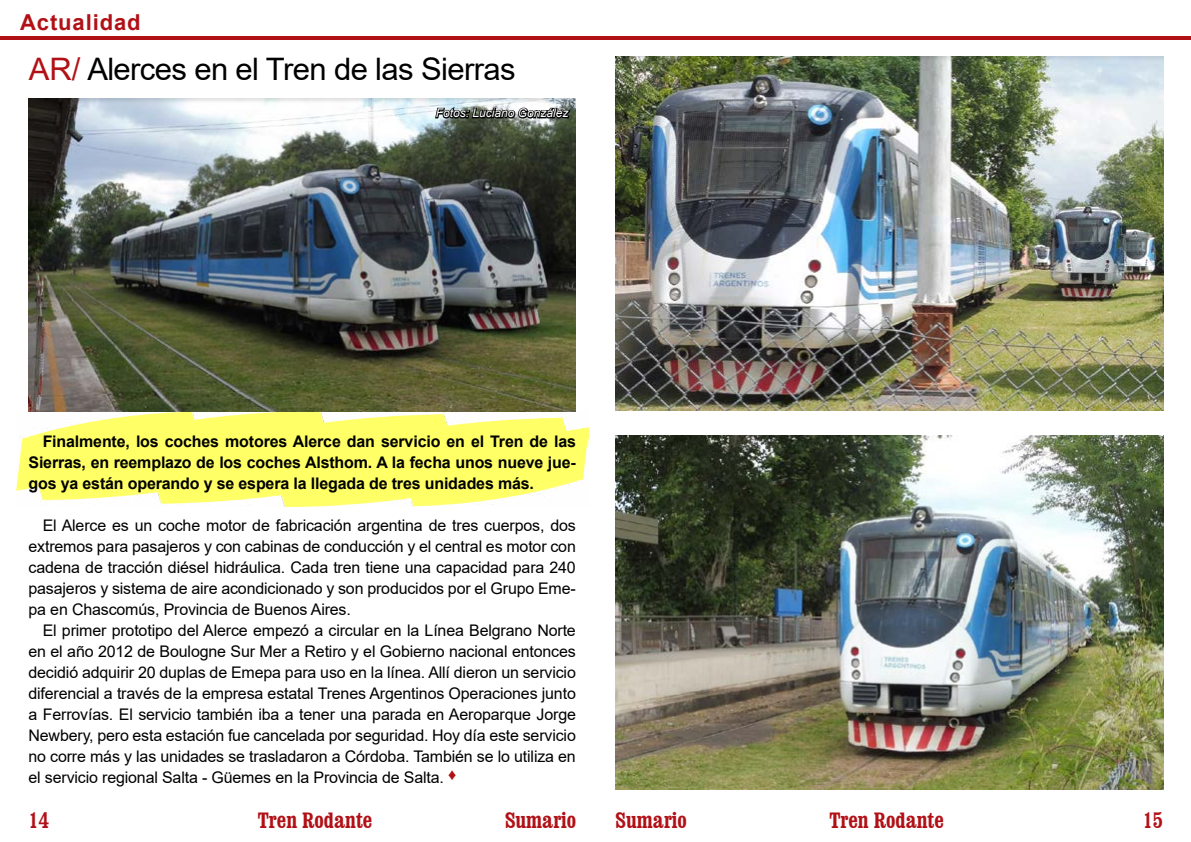
<style>
.page{position:relative;width:1191px;height:842px;background:#fff}
.page>*{position:absolute;margin:0;border:0;box-sizing:border-box;transform-origin:0 0}
.t1{font:31px "Arial";letter-spacing:-.02em;color:#000}
.t2{font:700 condensed 22px "Clarendon BT";color:#b11116}
.t3{font:700 22px "Arial";letter-spacing:.04em;color:#b11116}
.t4{font:16px/21px "Arial";letter-spacing:-.01em;color:#000;text-align:justify}
.t5{font:700 16px/21px "Arial";letter-spacing:-.01em;color:#000;text-align:justify}
.t6{font:italic 12px "Arial";color:#fff}
.s1{color:#b11116}
</style>
<div class="page">
<hr style="left:0;top:36px;width:1191px;height:4px;background:#b11116">
<img style="left:17px;top:410px;width:571px;height:97px">
<img style="left:615px;top:435px;width:548px;height:355px">
<img style="left:29px;top:99px;width:546px;height:312px">
<img style="left:615px;top:57px;width:548px;height:354px">
<svg style="left:434px;top:105px;width:138px;height:15px;background:#5f6361"></svg>
<h2 class="t3" style="left:20px;top:6px;width:122px">Actualidad</h2>
<h1 class="t1" style="left:29px;top:47px;width:488px"><span class="s1">AR/</span> Alerces en el Tren de las Sierras</h1>
<p class="t6" style="left:436px;top:105px;width:134px">Fotos: Luciano González</p>
<p class="t5" style="left:28px;top:431px;width:549px;text-indent:14px">Finalmente, los coches motores Alerce dan servicio en el Tren de las Sierras, en reemplazo de los coches Alsthom. A la fecha unos nueve jue&shy;gos ya están operando y se espera la llegada de tres unidades más.</p>
<p class="t4" style="left:28px;top:515px;width:549px;text-indent:14px">El Alerce es un coche motor de fabricación argentina de tres cuerpos, dos extremos para pasajeros y con cabinas de conducción y el central es motor con cadena de tracción diésel hidráulica. Cada tren tiene una capacidad para 240 pasajeros y sistema de aire acondicionado y son producidos por el Grupo Eme&shy;pa en Chascomús, Provincia de Buenos Aires.</p>
<p class="t4" style="left:28px;top:620px;width:549px;text-indent:14px">El primer prototipo del Alerce empezó a circular en la Línea Belgrano Norte en el año 2012 de Boulogne Sur Mer a Retiro y el Gobierno nacional entonces decidió adquirir 20 duplas de Emepa para uso en la línea. Allí dieron un servicio diferencial a través de la empresa estatal Trenes Argentinos Operaciones junto a Ferrovías. El servicio también iba a tener una parada en Aeroparque Jorge Newbery, pero esta estación fue cancelada por seguridad. Hoy día este servicio no corre más y las unidades se trasladaron a Córdoba. También se lo utiliza en el servicio regional Salta - Güemes en la Provincia de Salta. <sup>♦</sup></p>
<h2 class="t2" style="left:29px;top:807px;width:22px">14</h2>
<h2 class="t2" style="left:258px;top:807px;width:116px">Tren Rodante</h2>
<h2 class="t2" style="left:505px;top:807px;width:73px">Sumario</h2>
<h2 class="t2" style="left:615px;top:807px;width:73px">Sumario</h2>
<h2 class="t2" style="left:829px;top:807px;width:116px">Tren Rodante</h2>
<h2 class="t2" style="left:1142px;top:807px;width:22px">15</h2>
</div>
